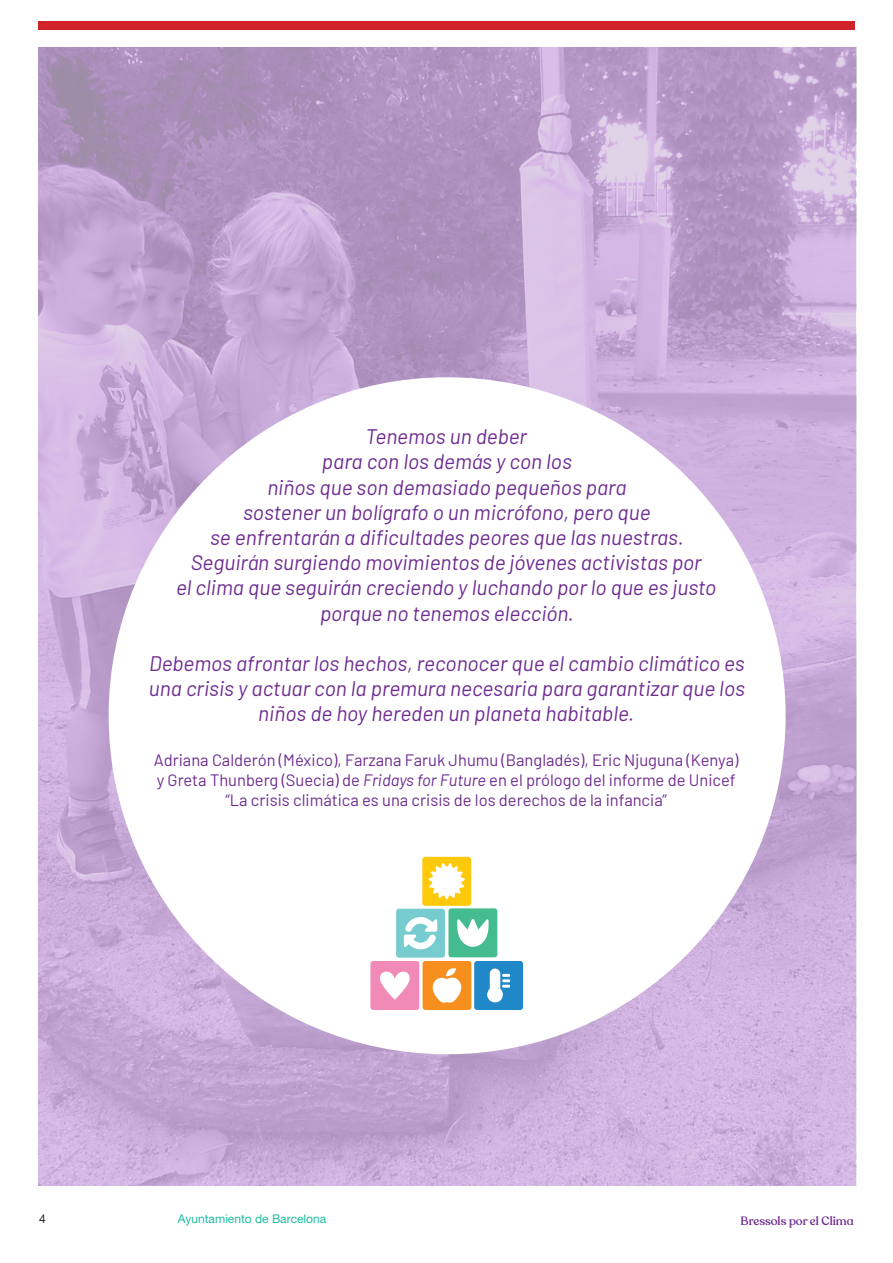
<style>
.page{position:relative;width:893px;height:1263px;background:#fff}
.page>*{position:absolute;margin:0;border:0;box-sizing:border-box;transform-origin:0 0}
.t1{font:italic 21px/25.2px "Barlow";color:#6e2c91;text-align:center}
.t2{font:16.5px/19.8px "Barlow";color:#6e2c91}
.t3{font:12px "Helvetica Neue LT Pro";color:#1fbba0}
.t4{font:500 12px "Recoleta Alt";color:#6e2c91}
.t5{font:12px "Helvetica Neue LT Pro";color:#231f20}
.s1{font-style:italic}
</style>
<div class="page">
<img style="left:38px;top:48px;width:818px;height:1138px">
<div style="left:109px;top:377px;width:677px;height:677px;background:#fff;border-radius:50%"></div>
<div style="left:38px;top:21px;width:817px;height:9px;background:#d1232a"></div>
<svg style="left:370px;top:857px;width:153px;height:153px"></svg>
<p class="t1" style="left:176px;top:422px;width:542px">Tenemos un deber<br>para con los demás y con los<br>niños que son demasiado pequeños para<br>sostener un bolígrafo o un micrófono, pero que<br>se enfrentarán a dificultades peores que las nuestras.<br>Seguirán surgiendo movimientos de jóvenes activistas por<br>el clima que seguirán creciendo y luchando por lo que es justo porque no tenemos elección.</p>
<p class="t1" style="left:149px;top:649px;width:597px">Debemos afrontar los hechos, reconocer que el cambio climático es una crisis y actuar con la premura necesaria para garantizar que los niños de hoy hereden un planeta habitable.</p>
<p class="t2" style="left:154px;top:749px;width:586px">Adriana Calderón (México), Farzana Faruk Jhumu (Bangladés), Eric Njuguna (Kenya) y Greta Thunberg (Suecia) de <span class="s1">Fridays for Future</span> en el prólogo del informe de Unicef</p>
<p class="t2" style="left:225px;top:789px;width:443px">“La crisis climática es una crisis de los derechos de la infancia”</p>
<p class="t5" style="left:39px;top:1211px;width:8px">4</p>
<p class="t3" style="left:178px;top:1211px;width:150px">Ayuntamiento de Barcelona</p>
<p class="t4" style="left:741px;top:1213px;width:115px">Bressols por el Clima</p>
</div>
